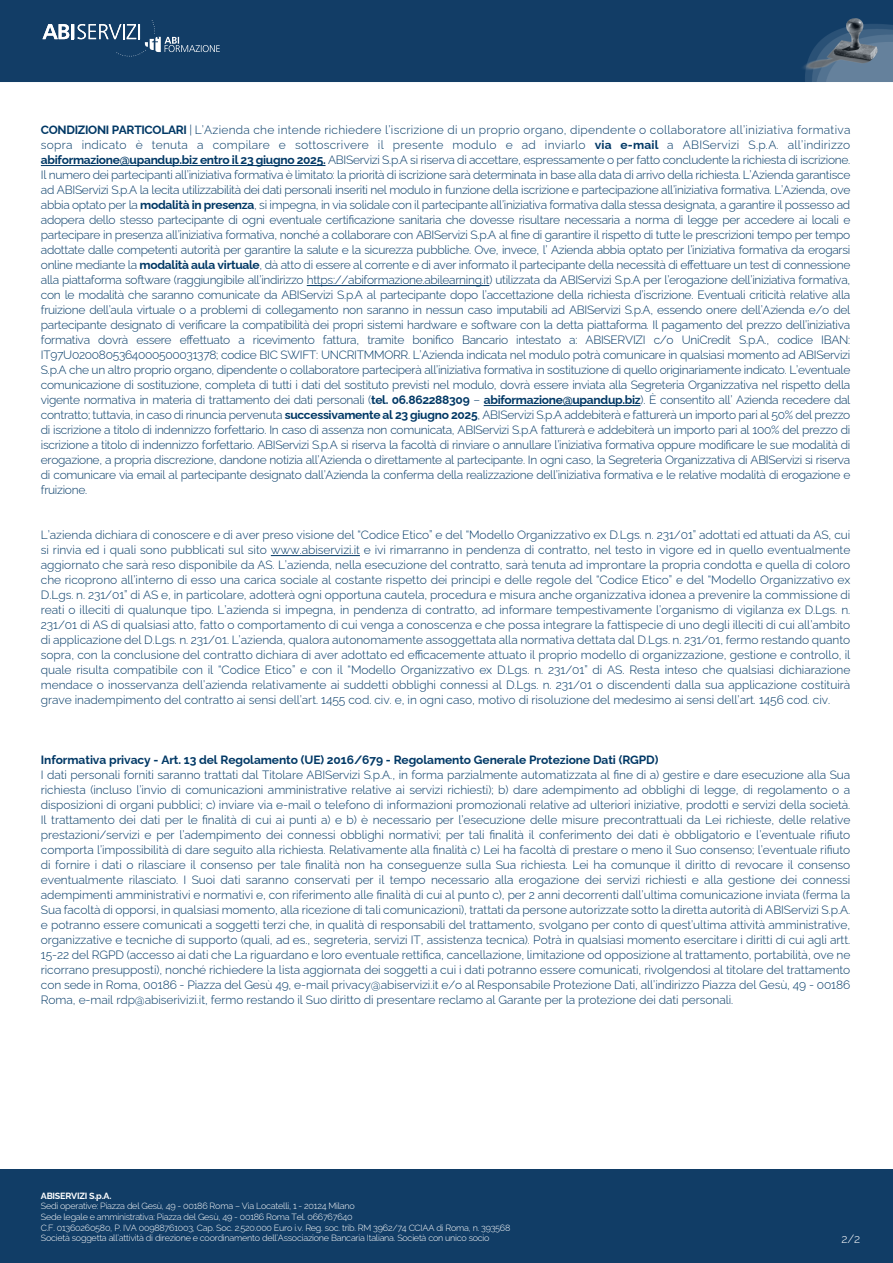
<style>
.page{position:relative;width:893px;height:1263px;background:#fff}
.page>*{position:absolute;margin:0;border:0;box-sizing:border-box;transform-origin:0 0}
.t1{font:300 12px/15px "Raleway";letter-spacing:-.005em;color:#003865;text-align:justify}
.t2{font:700 12px "Raleway";letter-spacing:-.005em;color:#003865}
.t3{font:300 12px "Raleway";color:#fff}
.t4{font:300 9px/10.6px "Raleway";letter-spacing:-.025em;color:#fff}
.t5{font:700 9px "Raleway";letter-spacing:-.025em;color:#fff}
.s1{font-weight:700}
</style>
<div class="page">
<div style="left:0;top:1px;width:893px;height:81px;background:#123d66"></div>
<svg style="left:43px;top:20px;width:177px;height:37px;background:#33587b"></svg>
<hr style="left:41px;top:165px;width:285px;height:1px;background:#003865">
<hr style="left:307px;top:285px;width:182px;height:1px;background:#003865">
<hr style="left:484px;top:405px;width:156px;height:1px;background:#003865">
<hr style="left:271px;top:555px;width:89px;height:1px;background:#003865">
<div style="left:0;top:1169px;width:893px;height:94px;background:#113d66"></div>
<p class="t1" style="left:41px;top:121px;width:811px"><span class="s1">CONDIZIONI PARTICOLARI</span> | L’Azienda che intende richiedere l’iscrizione di un proprio organo, dipendente o collaboratore all’iniziativa formativa sopra indicato è tenuta a compilare e sottoscrivere il presente modulo e ad inviarlo <span class="s1">via e-mail</span> a ABIServizi S.p.A. all’indirizzo <span class="s1">abiformazione@upandup.biz entro il 23 giugno 2025.</span> ABIServizi S.p.A si riserva di accettare, espressamente o per fatto concludente la richiesta di iscrizione.<br>Il numero dei partecipanti all’iniziativa formativa è limitato: la priorità di iscrizione sarà determinata in base alla data di arrivo della richiesta. L’Azienda garantisce ad ABIServizi S.p.A la lecita utilizzabilità dei dati personali inseriti nel modulo in funzione della iscrizione e partecipazione all’iniziativa formativa. L’Azienda, ove abbia optato per la <span class="s1">modalità in presenza</span>, si impegna, in via solidale con il partecipante all’iniziativa formativa dalla stessa designata, a garantire il possesso ad adopera dello stesso partecipante di ogni eventuale certificazione sanitaria che dovesse risultare necessaria a norma di legge per accedere ai locali e partecipare in presenza all’iniziativa formativa, nonché a collaborare con ABIServizi S.p.A al fine di garantire il rispetto di tutte le prescrizioni tempo per tempo adottate dalle competenti autorità per garantire la salute e la sicurezza pubbliche. Ove, invece, l’ Azienda abbia optato per l’iniziativa formativa da erogarsi online mediante la <span class="s1">modalità aula virtuale</span>, dà atto di essere al corrente e di aver informato il partecipante della necessità di effettuare un test di connessione alla piattaforma software (raggiungibile all’indirizzo https://abiformazione.abilearning.it) utilizzata da ABIServizi S.p.A per l’erogazione dell’iniziativa formativa, con le modalità che saranno comunicate da ABIServizi S.p.A al partecipante dopo l’accettazione della richiesta d’iscrizione. Eventuali criticità relative alla fruizione dell’aula virtuale o a problemi di collegamento non saranno in nessun caso imputabili ad ABIServizi S.p.A, essendo onere dell’Azienda e/o del partecipante designato di verificare la compatibilità dei propri sistemi hardware e software con la detta piattaforma. Il pagamento del prezzo dell’iniziativa formativa dovrà essere effettuato a ricevimento fattura, tramite bonifico Bancario intestato a: ABISERVIZI c/o UniCredit S.p.A., codice IBAN:<br>IT97U0200805364000500031378; codice BIC SWIFT: UNCRITMMORR. L’Azienda indicata nel modulo potrà comunicare in qualsiasi momento ad ABIServizi S.p.A che un altro proprio organo, dipendente o collaboratore parteciperà all’iniziativa formativa in sostituzione di quello originariamente indicato. L’eventuale comunicazione di sostituzione, completa di tutti i dati del sostituto previsti nel modulo, dovrà essere inviata alla Segreteria Organizzativa nel rispetto della vigente normativa in materia di trattamento dei dati personali (<span class="s1">tel. 06.862288309</span> – <span class="s1">abiformazione@upandup.biz</span>). È consentito all’ Azienda recedere dal contratto; tuttavia, in caso di rinuncia pervenuta <span class="s1">successivamente al 23 giugno 2025</span>, ABIServizi S.p.A addebiterà e fatturerà un importo pari al 50% del prezzo di iscrizione a titolo di indennizzo forfettario. In caso di assenza non comunicata, ABIServizi S.p.A fatturerà e addebiterà un importo pari al 100% del prezzo di iscrizione a titolo di indennizzo forfettario. ABIServizi S.p.A si riserva la facoltà di rinviare o annullare l’iniziativa formativa oppure modificare le sue modalità di erogazione, a propria discrezione, dandone notizia all’Azienda o direttamente al partecipante. In ogni caso, la Segreteria Organizzativa di ABIServizi si riserva di comunicare via email al partecipante designato dall’Azienda la conferma della realizzazione dell’iniziativa formativa e le relative modalità di erogazione e fruizione.</p>
<p class="t1" style="left:41px;top:526px;width:811px">L’azienda dichiara di conoscere e di aver preso visione del “Codice Etico” e del “Modello Organizzativo ex D.Lgs. n. 231/01” adottati ed attuati da AS, cui si rinvia ed i quali sono pubblicati sul sito www.abiservizi.it e ivi rimarranno in pendenza di contratto, nel testo in vigore ed in quello eventualmente aggiornato che sarà reso disponibile da AS. L’azienda, nella esecuzione del contratto, sarà tenuta ad improntare la propria condotta e quella di coloro che ricoprono all’interno di esso una carica sociale al costante rispetto dei principi e delle regole del “Codice Etico” e del “Modello Organizzativo ex D.Lgs. n. 231/01” di AS e, in particolare, adotterà ogni opportuna cautela, procedura e misura anche organizzativa idonea a prevenire la commissione di reati o illeciti di qualunque tipo. L’azienda si impegna, in pendenza di contratto, ad informare tempestivamente l’organismo di vigilanza ex D.Lgs. n.<br>231/01 di AS di qualsiasi atto, fatto o comportamento di cui venga a conoscenza e che possa integrare la fattispecie di uno degli illeciti di cui all’ambito di applicazione del D.Lgs. n. 231/01. L’azienda, qualora autonomamente assoggettata alla normativa dettata dal D.Lgs. n. 231/01, fermo restando quanto sopra, con la conclusione del contratto dichiara di aver adottato ed efficacemente attuato il proprio modello di organizzazione, gestione e controllo, il quale risulta compatibile con il “Codice Etico” e con il “Modello Organizzativo ex D.Lgs. n. 231/01” di AS. Resta inteso che qualsiasi dichiarazione mendace o inosservanza dell’azienda relativamente ai suddetti obblighi connessi al D.Lgs. n. 231/01 o discendenti dalla sua applicazione costituirà grave inadempimento del contratto ai sensi dell’art. 1455 cod. civ. e, in ogni caso, motivo di risoluzione del medesimo ai sensi dell’art. 1456 cod. civ.</p>
<p class="t2" style="left:41px;top:751px;width:619px">Informativa privacy - Art. 13 del Regolamento (UE) 2016/679 - Regolamento Generale Protezione Dati (RGPD)</p>
<p class="t1" style="left:41px;top:766px;width:811px">I dati personali forniti saranno trattati dal Titolare ABIServizi S.p.A., in forma parzialmente automatizzata al fine di a) gestire e dare esecuzione alla Sua richiesta (incluso l’invio di comunicazioni amministrative relative ai servizi richiesti); b) dare adempimento ad obblighi di legge, di regolamento o a disposizioni di organi pubblici; c) inviare via e-mail o telefono di informazioni promozionali relative ad ulteriori iniziative, prodotti e servizi della società.<br>Il trattamento dei dati per le finalità di cui ai punti a) e b) è necessario per l’esecuzione delle misure precontrattuali da Lei richieste, delle relative prestazioni/servizi e per l’adempimento dei connessi obblighi normativi; per tali finalità il conferimento dei dati è obbligatorio e l’eventuale rifiuto comporta l’impossibilità di dare seguito alla richiesta. Relativamente alla finalità c) Lei ha facoltà di prestare o meno il Suo consenso; l’eventuale rifiuto di fornire i dati o rilasciare il consenso per tale finalità non ha conseguenze sulla Sua richiesta. Lei ha comunque il diritto di revocare il consenso eventualmente rilasciato. I Suoi dati saranno conservati per il tempo necessario alla erogazione dei servizi richiesti e alla gestione dei connessi adempimenti amministrativi e normativi e, con riferimento alle finalità di cui al punto c), per 2 anni decorrenti dall’ultima comunicazione inviata (ferma la Sua facoltà di opporsi, in qualsiasi momento, alla ricezione di tali comunicazioni), trattati da persone autorizzate sotto la diretta autorità di ABIServizi S.p.A. e potranno essere comunicati a soggetti terzi che, in qualità di responsabili del trattamento, svolgano per conto di quest’ultima attività amministrative, organizzative e tecniche di supporto (quali, ad es., segreteria, servizi IT, assistenza tecnica). Potrà in qualsiasi momento esercitare i diritti di cui agli artt.<br>15-22 del RGPD (accesso ai dati che La riguardano e loro eventuale rettifica, cancellazione, limitazione od opposizione al trattamento, portabilità, ove ne ricorrano presupposti), nonché richiedere la lista aggiornata dei soggetti a cui i dati potranno essere comunicati, rivolgendosi al titolare del trattamento con sede in Roma, 00186 - Piazza del Gesù 49, e-mail privacy@abiservizi.it e/o al Responsabile Protezione Dati, all’indirizzo Piazza del Gesù, 49 - 00186<br>Roma, e-mail rdp@abiserivizi.it, fermo restando il Suo diritto di presentare reclamo al Garante per la protezione dei dati personali.</p>
<p class="t5" style="left:41px;top:1188px;width:72px">ABISERVIZI S.p.A.</p>
<p class="t4" style="left:41px;top:1200px;width:471px">Sedi operative: Piazza del Gesù, 49 - 00186 Roma – Via Locatelli, 1 - 20124 Milano<br>Sede legale e amministrativa: Piazza del Gesù, 49 - 00186 Roma Tel. 066767640<br>C.F. 01360260580, P. IVA 00988761003, Cap. Soc. 2.520.000 Euro i.v. Reg. soc. trib. RM 3962/74 CCIAA di Roma, n. 393568<br>Società soggetta all’attività di direzione e coordinamento dell’Associazione Bancaria Italiana. Società con unico socio</p>
<p class="t3" style="left:842px;top:1229px;width:20px">2/2</p>
</div>
